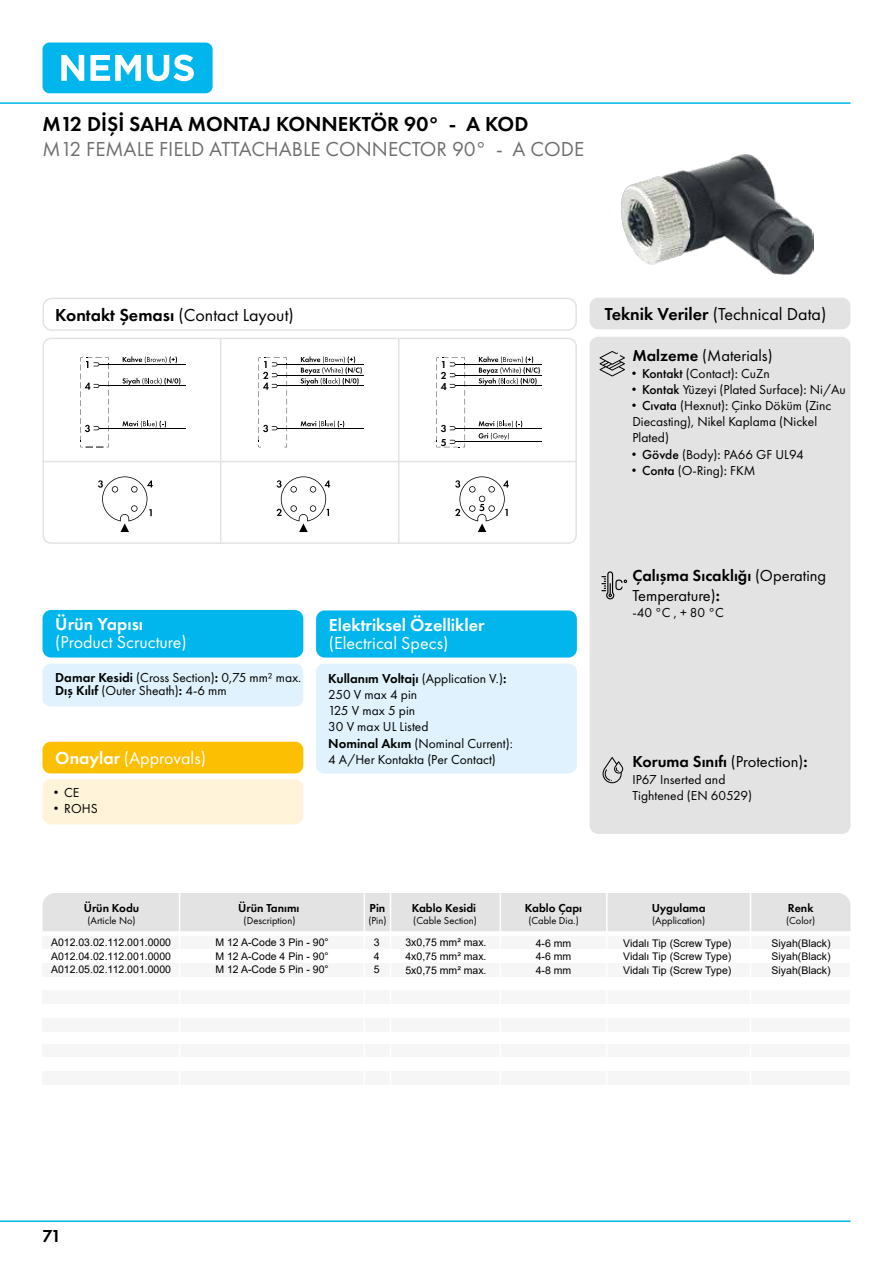
<style>
.page{position:relative;width:893px;height:1263px;background:#fff}
.page>*{position:absolute;margin:0;border:0;box-sizing:border-box;transform-origin:0 0}
.t1{font:21px "Futura PT";color:#706f6f}
.t2{font:600 21px "Futura PT";color:#000}
.t3{font:18px "Futura PT";color:#000}
.t4{font:18px "Futura PT";color:#fff}
.t5{font:600 18px "Futura PT";color:#fff}
.t6{font:600 18px "Futura PT";color:#000}
.t7{font:16.5px/19.8px "Futura PT";color:#000}
.t8{font:600 16.5px "Futura PT";color:#000}
.t9{font:13.5px/16.2px "Futura PT";color:#000}
.t10{font:600 12px "Futura PT";color:#000}
.t11{font:10.5px/13.5px "Arial";color:#000;text-align:justify}
.t12{font:10.5px "Futura PT";color:#000}
.t13{font:600 10.5px/21.8px "Futura PT";color:#000}
.s1{font-weight:600}
.s2{font-weight:700}
.s3{font-weight:500}
.s4{font-weight:400}
</style>
<div class="page">
<div style="left:43px;top:43px;width:170px;height:50px;background:#00b6ed;border-radius:7px"></div>
<svg style="left:61px;top:55px;width:23px;height:26px"></svg>
<svg style="left:90px;top:55px;width:51px;height:26px"></svg>
<svg style="left:147px;top:55px;width:47px;height:26px"></svg>
<hr style="left:0;top:102px;width:850px;height:2px;background:#00b6ed">
<hr style="left:0;top:1220px;width:850px;height:2px;background:#00b6ed">
<div style="left:590px;top:298px;width:260px;height:31px;background:#e3e3e3;border-radius:9px"></div>
<div style="left:43px;top:610px;width:260px;height:47px;background:#00b6ed;border-radius:9px"></div>
<div style="left:43px;top:664px;width:260px;height:42px;background:#dff2fd;border-radius:8px"></div>
<div style="left:43px;top:779px;width:260px;height:45px;background:#fff3d9;border-radius:9px"></div>
<div style="left:316px;top:664px;width:261px;height:109px;background:#dff2fd;border-radius:8px"></div>
<div style="left:43px;top:742px;width:260px;height:31px;background:#fcbf02;border-radius:8px"></div>
<div style="left:316px;top:610px;width:261px;height:47px;background:#00b6ed;border-radius:9px"></div>
<div style="left:590px;top:337px;width:260px;height:497px;background:#e3e3e3;border-radius:9px"></div>
<svg style="left:599px;top:351px;width:26px;height:25px"></svg>
<svg style="left:601px;top:571px;width:26px;height:28px"></svg>
<svg style="left:603px;top:757px;width:20px;height:26px"></svg>
<div style="left:43px;top:338px;width:534px;height:206px;border:2px solid #e3e3e3;border-radius:8px"></div>
<div style="left:43px;top:298px;width:534px;height:33px;border:2px solid #e3e3e3;border-radius:9px"></div>
<hr style="left:43px;top:461px;width:534px;height:1px;background:#e3e3e3">
<hr style="left:220px;top:338px;width:1px;height:205px;background:#e3e3e3">
<hr style="left:398px;top:338px;width:1px;height:205px;background:#e3e3e3">
<hr style="left:99px;top:364px;width:86px;height:1px;background:#000">
<hr style="left:99px;top:386px;width:86px;height:1px;background:#000">
<hr style="left:99px;top:428px;width:86px;height:1px;background:#000">
<svg style="left:123px;top:356px;width:54px;height:7px"></svg>
<svg style="left:122px;top:378px;width:58px;height:7px"></svg>
<svg style="left:122px;top:421px;width:44px;height:7px"></svg>
<svg style="left:80px;top:358px;width:29px;height:90px"></svg>
<hr style="left:277px;top:364px;width:87px;height:1px;background:#000">
<hr style="left:277px;top:386px;width:87px;height:1px;background:#000">
<hr style="left:277px;top:428px;width:87px;height:1px;background:#000">
<svg style="left:301px;top:421px;width:43px;height:7px"></svg>
<hr style="left:277px;top:375px;width:87px;height:1px;background:#000">
<svg style="left:301px;top:356px;width:61px;height:29px"></svg>
<svg style="left:259px;top:358px;width:29px;height:89px"></svg>
<svg style="left:98px;top:476px;width:55px;height:56px"></svg>
<svg style="left:276px;top:476px;width:54px;height:56px"></svg>
<svg style="left:455px;top:476px;width:54px;height:56px"></svg>
<hr style="left:455px;top:364px;width:87px;height:1px;background:#000">
<hr style="left:455px;top:386px;width:87px;height:1px;background:#000">
<hr style="left:455px;top:428px;width:87px;height:1px;background:#000">
<hr style="left:455px;top:375px;width:87px;height:1px;background:#000">
<svg style="left:479px;top:356px;width:61px;height:29px"></svg>
<hr style="left:455px;top:441px;width:87px;height:1px;background:#000">
<svg style="left:437px;top:358px;width:29px;height:90px"></svg>
<svg style="left:479px;top:421px;width:43px;height:19px"></svg>
<img style="left:621px;top:154px;width:193px;height:120px">
<div style="left:43px;top:893px;width:807px;height:38px;background:#e3e3e3"></div>
<div style="left:43px;top:935px;width:807px;height:14px;background:#f6f6f6"></div>
<div style="left:43px;top:990px;width:807px;height:14px;background:#f6f6f6"></div>
<div style="left:43px;top:1043px;width:807px;height:14px;background:#f6f6f6"></div>
<div style="left:43px;top:963px;width:807px;height:14px;background:#f6f6f6"></div>
<div style="left:43px;top:1018px;width:807px;height:14px;background:#f6f6f6"></div>
<div style="left:43px;top:1071px;width:807px;height:14px;background:#f6f6f6"></div>
<hr style="left:179px;top:893px;width:1px;height:192px;background:#fff">
<hr style="left:364px;top:893px;width:1px;height:192px;background:#fff">
<hr style="left:390px;top:893px;width:1px;height:192px;background:#fff">
<hr style="left:500px;top:893px;width:1px;height:192px;background:#fff">
<hr style="left:606px;top:893px;width:1px;height:192px;background:#fff">
<hr style="left:750px;top:893px;width:1px;height:192px;background:#fff">
<h1 class="t2" style="left:43px;top:111px;width:487px">M12 DİŞİ SAHA MONTAJ KONNEKTÖR 90◦ - A KOD</h1>
<h1 class="t1" style="left:43px;top:137px;width:543px">M12 FEMALE FIELD ATTACHABLE CONNECTOR 90◦ - A CODE</h1>
<h2 class="t3" style="left:55px;top:304px;width:240px"><span class="s1">Kontakt Şeması</span> (Contact Layout)</h2>
<h2 class="t3" style="left:605px;top:303px;width:223px"><span class="s1">Teknik Veriler</span> (Technical Data)</h2>
<p class="t13" style="left:441px;top:353px;width:7px">1<br>4</p>
<p class="t13" style="left:441px;top:364px;width:7px">2</p>
<p class="t13" style="left:441px;top:421px;width:7px;line-height:13.6px">3<br>5</p>
<p class="t7" style="left:632px;top:346px;width:142px"><span class="s1">Malzeme</span> (Materials)</p>
<p class="t9" style="left:632px;top:365px;width:215px"><span class="s2">·</span> <span class="s3">Kontakt</span> (Contact)<span class="s3">:</span> CuZn<br><span class="s2">·</span> <span class="s3">Kontak</span> Yüzeyi (Plated Surface)<span class="s3">:</span> Ni/Au <span class="s2">·</span> <span class="s3">Cıvata</span> (Hexnut)<span class="s3">:</span> Çinko Döküm (Zinc<br>Diecasting), Nikel Kaplama (Nickel<br>Plated)<br><span class="s2">·</span> <span class="s3">Gövde</span> (Body)<span class="s3">:</span> PA66 GF UL94<br><span class="s2">·</span> <span class="s3">Conta</span> (O-Ring)<span class="s3">:</span> FKM</p>
<h2 class="t5" style="left:55px;top:613px;width:89px">Ürün Yapısı</h2>
<h2 class="t4" style="left:55px;top:631px;width:133px">(Product Scructure)</h2>
<h2 class="t5" style="left:329px;top:614px;width:157px">Elektriksel Özellikler</h2>
<h2 class="t4" style="left:329px;top:632px;width:121px">(Electrical Specs)</h2>
<p class="t7" style="left:632px;top:566px;width:195px"><span class="s1">Çalışma Sıcaklığı</span> (Operating<br>Temperature)<span class="s1">:</span></p>
<p class="t9" style="left:632px;top:605px;width:93px">-40 °C , + 80 °C</p>
<p class="t9" style="left:55px;top:670px;width:248px;line-height:13.5px"><span class="s1">Damar Kesidi</span> (Cross Section)<span class="s1">:</span> 0,75 mm² max.<br><span class="s1">Dış Kılıf</span> (Outer Sheath)<span class="s1">:</span> 4-6 mm</p>
<h2 class="t4" style="left:55px;top:748px;width:152px"><span class="s1">Onaylar</span> (Approvals)</h2>
<p class="t9" style="left:55px;top:784px;width:45px"><span class="s2">·</span> CE<br><span class="s2">·</span> ROHS</p>
<p class="t9" style="left:328px;top:670px;width:186px"><span class="s1">Kullanım Voltajı</span> (Application V.)<span class="s1">:<br></span>250 V max 4 pin<br>125 V max 5 pin<br>30 V max UL Listed<br><span class="s1">Nominal Akım</span> (Nominal Current):<br>4 A/Her Kontakta (Per Contact)</p>
<p class="t8" style="left:632px;top:752px;width:177px">Koruma Sınıfı <span class="s4">(Protection)</span>:</p>
<p class="t9" style="left:632px;top:771px;width:121px">IP67 Inserted and<br>Tightened (EN 60529)</p>
<p class="t10" style="left:84px;top:900px;width:57px">Ürün Kodu</p>
<p class="t10" style="left:238px;top:900px;width:63px">Ürün Tanımı</p>
<p class="t10" style="left:370px;top:900px;width:17px">Pin</p>
<p class="t10" style="left:412px;top:900px;width:66px">Kablo Kesidi</p>
<p class="t10" style="left:525px;top:900px;width:59px">Kablo Çapı</p>
<p class="t10" style="left:652px;top:900px;width:55px">Uygulama</p>
<p class="t10" style="left:788px;top:900px;width:27px">Renk</p>
<p class="t12" style="left:87px;top:914px;width:50px">(Article No)</p>
<p class="t12" style="left:244px;top:914px;width:53px">(Description)</p>
<p class="t12" style="left:368px;top:914px;width:20px">(Pin)</p>
<p class="t12" style="left:413px;top:914px;width:65px">(Cable Section)</p>
<p class="t12" style="left:528px;top:914px;width:52px">(Cable Dia.)</p>
<p class="t12" style="left:652px;top:914px;width:55px">(Application)</p>
<p class="t12" style="left:786px;top:914px;width:31px">(Color)</p>
<p class="t11" style="left:51px;top:936px;width:122px">A012.03.02.112.001.0000<br>A012.04.02.112.001.0000<br>A012.05.02.112.001.0000</p>
<p class="t11" style="left:215px;top:936px;width:115px">M 12 A-Code 3 Pin - 90° M 12 A-Code 4 Pin - 90° M 12 A-Code 5 Pin - 90°</p>
<p class="t11" style="left:374px;top:936px;width:7px">3<br>4<br>5</p>
<p class="t11" style="left:405px;top:936px;width:83px">3x0,75 mm² max.<br>4x0,75 mm² max.<br>5x0,75 mm² max.</p>
<p class="t11" style="left:623px;top:936px;width:110px">Vidalı Tip (Screw Type)<br>Vidalı Tip (Screw Type)<br>Vidalı Tip (Screw Type)</p>
<p class="t11" style="left:772px;top:936px;width:60px">Siyah(Black)<br>Siyah(Black)<br>Siyah(Black)</p>
<p class="t11" style="left:536px;top:936px;width:37px">4-6 mm 4-6 mm 4-8 mm</p>
<h2 class="t6" style="left:43px;top:1224px;width:21px">71</h2>
</div>
